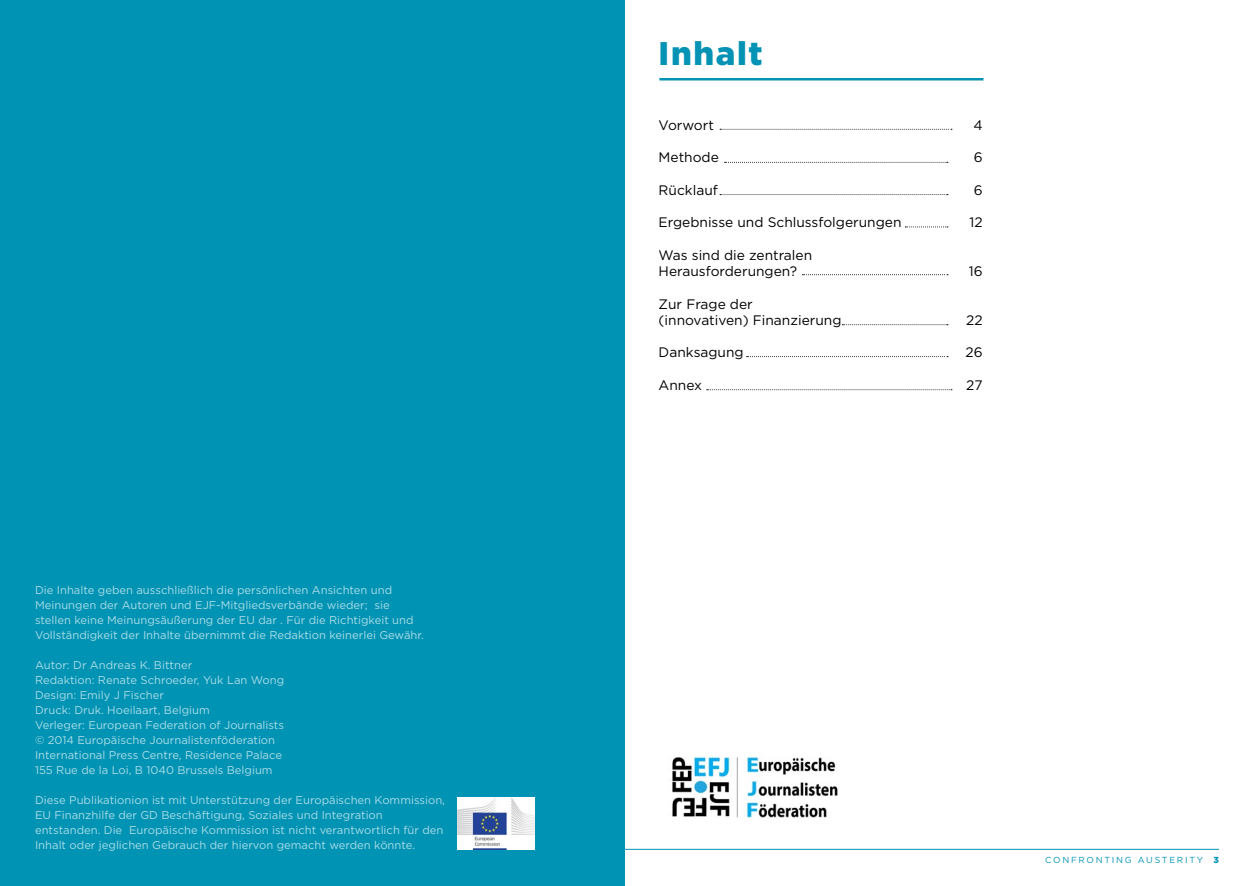
<style>
.page{position:relative;width:1248px;height:886px;background:#fff}
.page>*{position:absolute;margin:0;border:0;box-sizing:border-box;transform-origin:0 0}
.t1{font:900 32.75px "Gotham";letter-spacing:.05em;color:#0493b4}
.t2{font:13.75px/16.2px "Gotham";color:#000}
.t3{font:11.25px/15px "Gotham";color:#fff}
.t4{font:8.75px "Gotham";letter-spacing:.2em;color:#0493b4}
.s1{font-weight:900}
</style>
<div class="page">
<hr style="left:29px;top:849px;width:1189px;height:1px;background:#0493b4">
<div style="left:0;top:0;width:624px;height:886px;background:#0093b4"></div>
<svg style="left:720px;top:129px;width:231px;height:1px"></svg>
<svg style="left:724px;top:162px;width:223px;height:1px"></svg>
<svg style="left:720px;top:194px;width:227px;height:1px"></svg>
<svg style="left:905px;top:227px;width:42px;height:1px"></svg>
<svg style="left:802px;top:274px;width:145px;height:1px"></svg>
<svg style="left:842px;top:324px;width:105px;height:1px"></svg>
<svg style="left:746px;top:356px;width:201px;height:1px"></svg>
<hr style="left:659px;top:78px;width:324px;height:2px;background:#0493b4">
<img style="left:458px;top:797px;width:76px;height:52px">
<img style="left:672px;top:756px;width:166px;height:62px">
<svg style="left:706px;top:389px;width:245px;height:1px"></svg>
<p class="t3" style="left:35px;top:582px;width:390px">Die Inhalte geben ausschließlich die persönlichen Ansichten und Meinungen der Autoren und EJF-Mitgliedsverbände wieder; sie stellen keine Meinungsäußerung der EU dar . Für die Richtigkeit und Vollständigkeit der Inhalte übernimmt die Redaktion keinerlei Gewähr.</p>
<p class="t3" style="left:35px;top:657px;width:251px">Autor: Dr Andreas K. Bittner<br>Redaktion: Renate Schroeder, Yuk Lan Wong Design: Emily J Fischer<br>Druck: Druk. Hoeilaart, Belgium<br>Verleger: European Federation of Journalists © 2014 Europäische Journalistenföderation International Press Centre, Residence Palace 155 Rue de la Loi, B 1040 Brussels Belgium</p>
<p class="t3" style="left:35px;top:792px;width:411px">Diese Publikationion ist mit Unterstützung der Europäischen Kommission, EU Finanzhilfe der GD Beschäftigung, Soziales und Integration entstanden. Die Europäische Kommission ist nicht verantwortlich für den Inhalt oder jeglichen Gebrauch der hiervon gemacht werden könnte.</p>
<h1 class="t1" style="left:658px;top:30px;width:105px">Inhalt</h1>
<p class="t2" style="left:658px;top:116px;width:57px">Vorwort</p>
<p class="t2" style="left:973px;top:116px;width:11px">4</p>
<p class="t2" style="left:658px;top:149px;width:62px">Methode</p>
<p class="t2" style="left:973px;top:149px;width:10px">6</p>
<p class="t2" style="left:658px;top:181px;width:61px">Rücklauf</p>
<p class="t2" style="left:973px;top:181px;width:10px">6</p>
<p class="t2" style="left:658px;top:214px;width:244px">Ergebnisse und Schlussfolgerungen</p>
<p class="t2" style="left:969px;top:214px;width:15px">12</p>
<p class="t2" style="left:658px;top:246px;width:155px">Was sind die zentralen<br>Herausforderungen?</p>
<p class="t2" style="left:968px;top:263px;width:15px">16</p>
<p class="t2" style="left:658px;top:295px;width:184px">Zur Frage der (innovativen) Finanzierung</p>
<p class="t2" style="left:966px;top:311px;width:18px">22</p>
<p class="t2" style="left:658px;top:344px;width:87px">Danksagung</p>
<p class="t2" style="left:965px;top:344px;width:19px">26</p>
<p class="t2" style="left:658px;top:376px;width:45px">Annex</p>
<p class="t2" style="left:966px;top:376px;width:18px">27</p>
<p class="t4" style="left:1045px;top:854px;width:175px">CONFRONTING AUSTERITY <span class="s1">3</span></p>
</div>
